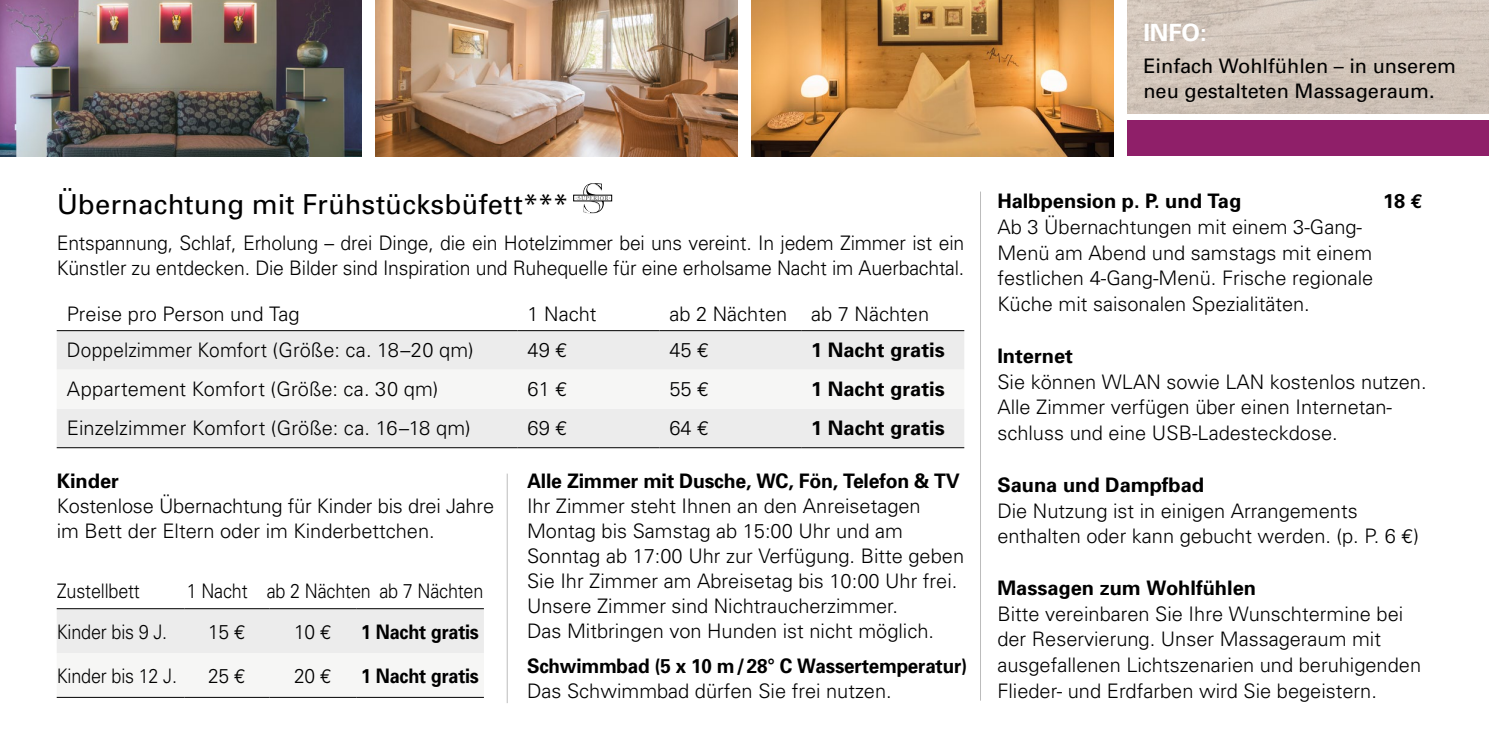
<style>
.page{position:relative;width:1489px;height:745px;background:#fff}
.page>*{position:absolute;margin:0;border:0;box-sizing:border-box;transform-origin:0 0}
.t1{font:27.5px "Univers";letter-spacing:.005em;color:#000}
.t2{font:700 23.75px "Univers";color:#fff}
.t3{font:300 20px/25.8px "Univers";color:#000}
.t4{font:700 20px "Univers";color:#000}
.t5{font:300 20px "Univers";color:#000;scale:.9 1}
.t6{font:20px/25px "Univers";color:#000}
.t7{font:700 20px "Univers";color:#000;scale:.94 1}
.t8{font:300 20px "Univers";color:#000;scale:.95 1}
.t9{font:700 20px "Univers";color:#000;scale:.9 1}
.t10{font:300 20px "Univers";color:#000;scale:.96 1}
.s1{font-family:"Euro Mono";font-weight:400}
.s2{font-family:"Euro Mono"}
</style>
<div class="page">
<img style="left:376px;top:0;width:361px;height:156px">
<img style="left:751px;top:0;width:362px;height:156px">
<img style="left:1127px;top:0;width:361px;height:113px">
<div style="left:1127px;top:120px;width:361px;height:36px;background:#8f1f69"></div>
<img style="left:0;top:0;width:361px;height:156px">
<div style="left:57px;top:609px;width:427px;height:44px;background:#ececec"></div>
<hr style="left:57px;top:608px;width:127px;height:1px;background:#000">
<hr style="left:184px;top:608px;width:85px;height:1px;background:#000">
<hr style="left:269px;top:608px;width:87px;height:1px;background:#000">
<hr style="left:356px;top:608px;width:128px;height:1px;background:#000">
<hr style="left:57px;top:696px;width:127px;height:1px;background:#000">
<hr style="left:184px;top:696px;width:85px;height:1px;background:#000">
<hr style="left:269px;top:696px;width:87px;height:1px;background:#000">
<hr style="left:356px;top:696px;width:128px;height:1px;background:#000">
<div style="left:57px;top:331px;width:907px;height:116px;background:#ececec"></div>
<div style="left:57px;top:369px;width:907px;height:39px;background:#f6f6f5"></div>
<hr style="left:57px;top:330px;width:460px;height:1px;background:#000">
<hr style="left:517px;top:330px;width:142px;height:1px;background:#000">
<hr style="left:659px;top:330px;width:142px;height:1px;background:#000">
<hr style="left:801px;top:330px;width:163px;height:1px;background:#000">
<hr style="left:57px;top:447px;width:460px;height:1px;background:#000">
<hr style="left:517px;top:447px;width:142px;height:1px;background:#000">
<hr style="left:659px;top:447px;width:142px;height:1px;background:#000">
<hr style="left:801px;top:447px;width:163px;height:1px;background:#000">
<hr style="left:507px;top:473px;width:1px;height:229px;background:#bcbcbc">
<hr style="left:980px;top:191px;width:1px;height:509px;background:#bcbcbc">
<div style="left:573px;top:195px;width:38px;height:6px;border:1px solid #000"></div>
<svg style="left:575px;top:183px;width:35px;height:30px"></svg>
<p class="t2" style="left:1143px;top:17px;width:65px">INFO:</p>
<p class="t6" style="left:1143px;top:53px;width:314px">Einfach Wohlfühlen – in unserem neu gestalteten Massageraum.</p>
<h1 class="t1" style="left:57px;top:187px;width:513px">Übernachtung mit Frühstücksbüfett***</h1>
<p class="t3" style="left:57px;top:230px;width:909px;line-height:25px">Entspannung, Schlaf, Erholung – drei Dinge, die ein Hotelzimmer bei uns vereint. In jedem Zimmer ist ein<br>Künstler zu entdecken. Die Bilder sind Inspiration und Ruhequelle für eine erholsame Nacht im Auerbachtal.</p>
<p class="t3" style="left:67px;top:300px;width:234px">Preise pro Person und Tag</p>
<p class="t3" style="left:527px;top:300px;width:70px">1 Nacht</p>
<p class="t3" style="left:669px;top:300px;width:261px">ab 2 Nächten ab 7 Nächten</p>
<p class="t8" style="left:67px;top:337px;width:430px">Doppelzimmer Komfort (Größe: ca. 18–20 qm)</p>
<p class="t3" style="left:527px;top:336px;width:41px">49 <span class="s1">+</span></p>
<p class="t3" style="left:669px;top:336px;width:41px">45 <span class="s1">+</span></p>
<p class="t4" style="left:811px;top:337px;width:135px">1 Nacht gratis</p>
<p class="t3" style="left:67px;top:375px;width:373px">Appartement Komfort (Größe: ca. 30 qm)</p>
<p class="t3" style="left:527px;top:375px;width:41px">61 <span class="s1">+</span></p>
<p class="t3" style="left:669px;top:375px;width:41px">55 <span class="s1">+</span></p>
<p class="t4" style="left:811px;top:376px;width:135px">1 Nacht gratis</p>
<p class="t3" style="left:67px;top:414px;width:405px">Einzelzimmer Komfort (Größe: ca. 16–18 qm)</p>
<p class="t3" style="left:527px;top:414px;width:41px">69 <span class="s1">+</span></p>
<p class="t3" style="left:669px;top:414px;width:41px">64 <span class="s1">+</span></p>
<p class="t4" style="left:811px;top:415px;width:135px">1 Nacht gratis</p>
<p class="t4" style="left:527px;top:468px;width:434px">Alle Zimmer mit Dusche, WC, Fön, Telefon &amp; TV</p>
<p class="t3" style="left:527px;top:492px;width:438px;line-height:25px">Ihr Zimmer steht Ihnen an den Anreisetagen Montag bis Samstag ab 15:00 Uhr und am Sonntag ab 17:00 Uhr zur Verfügung. Bitte geben Sie Ihr Zimmer am Abreisetag bis 10:00 Uhr frei.<br>Unsere Zimmer sind Nichtraucherzimmer.<br>Das Mitbringen von Hunden ist nicht möglich.</p>
<p class="t7" style="left:527px;top:653px;width:470px">Schwimmbad (5 x 10 m/28° C Wassertemperatur)</p>
<p class="t3" style="left:527px;top:677px;width:366px">Das Schwimmbad dürfen Sie frei nutzen.</p>
<p class="t4" style="left:57px;top:468px;width:64px">Kinder</p>
<p class="t3" style="left:57px;top:492px;width:439px;line-height:25px">Kostenlose Übernachtung für Kinder bis drei Jahre im Bett der Eltern oder im Kinderbettchen.</p>
<p class="t5" style="left:57px;top:579px;width:94px">Zustellbett</p>
<p class="t5" style="left:187px;top:579px;width:331px">1 Nacht ab 2 Nächten ab 7 Nächten</p>
<p class="t5" style="left:57px;top:619px;width:124px">Kinder bis 9 J.</p>
<p class="t10" style="left:208px;top:619px;width:41px">15 <span class="s1">+</span></p>
<p class="t10" style="left:294px;top:619px;width:41px">10 <span class="s1">+</span></p>
<p class="t9" style="left:361px;top:618px;width:132px">1 Nacht gratis</p>
<p class="t5" style="left:57px;top:663px;width:135px">Kinder bis 12 J.</p>
<p class="t10" style="left:208px;top:663px;width:41px">25 <span class="s1">+</span></p>
<p class="t10" style="left:294px;top:663px;width:41px">20 <span class="s1">+</span></p>
<p class="t9" style="left:361px;top:662px;width:132px">1 Nacht gratis</p>
<p class="t4" style="left:997px;top:188px;width:245px">Halbpension p. P. und Tag</p>
<p class="t4" style="left:1382px;top:188px;width:41px">18 <span class="s2">E</span></p>
<p class="t3" style="left:997px;top:213px;width:377px">Ab 3 Übernachtungen mit einem 3-Gang-Menü am Abend und samstags mit einem festlichen 4-Gang-Menü. Frische regionale Küche mit saisonalen Spezialitäten.</p>
<p class="t4" style="left:997px;top:342px;width:77px">Internet</p>
<p class="t3" style="left:997px;top:368px;width:431px">Sie können WLAN sowie LAN kostenlos nutzen.<br>Alle Zimmer verfügen über einen Internetan&shy;schluss und eine USB-Ladesteckdose.</p>
<p class="t4" style="left:997px;top:471px;width:208px">Sauna und Dampfbad</p>
<p class="t3" style="left:997px;top:496px;width:423px">Die Nutzung ist in einigen Arrangements enthalten oder kann gebucht werden. (p. P. 6 <span class="s1">+</span>)</p>
<p class="t4" style="left:997px;top:574px;width:260px">Massagen zum Wohlfühlen</p>
<p class="t3" style="left:997px;top:599px;width:425px">Bitte vereinbaren Sie Ihre Wunschtermine bei der Reservierung. Unser Massageraum mit ausgefallenen Lichtszenarien und beruhigenden Flieder- und Erdfarben wird Sie begeistern.</p>
</div>
